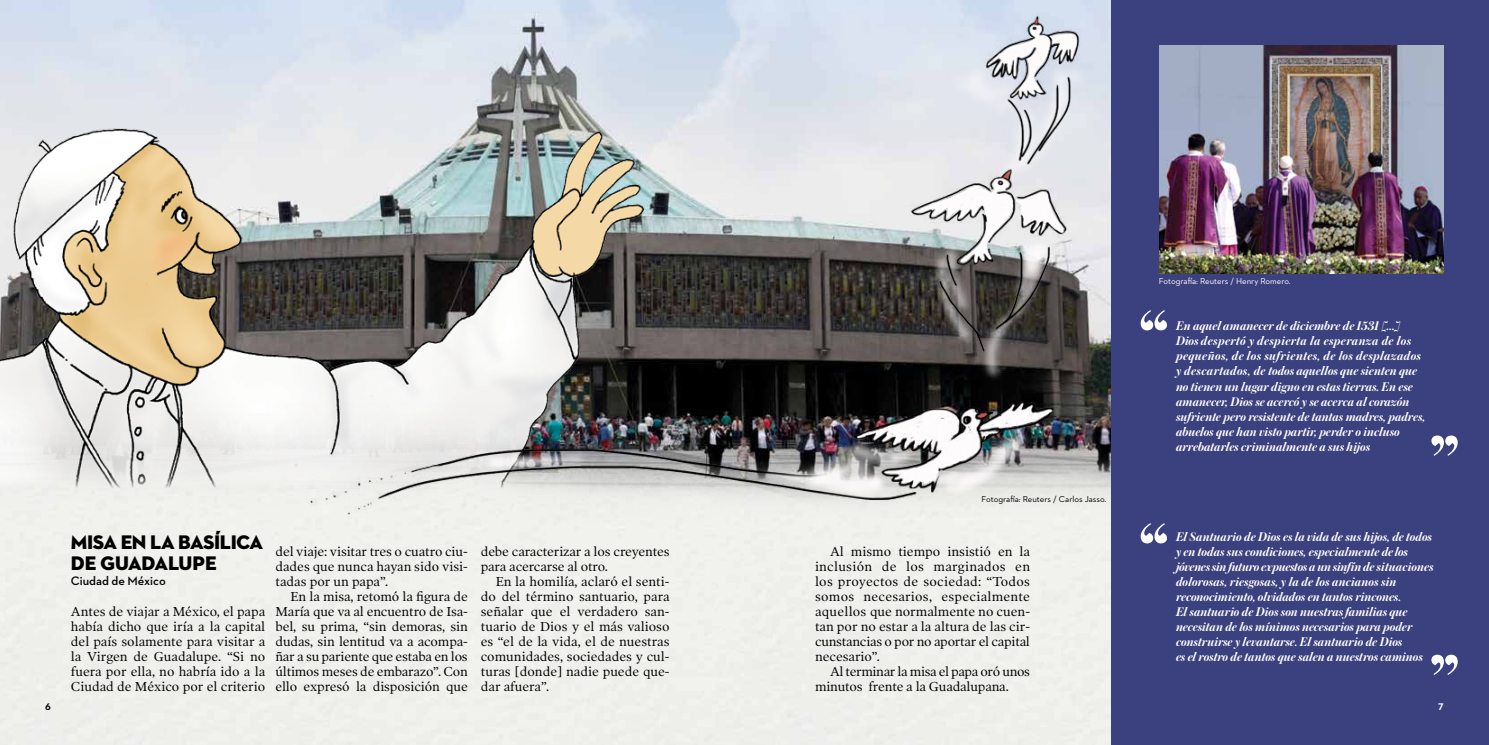
<style>
.page{position:relative;width:1489px;height:745px;background:#fff}
.page>*{position:absolute;margin:0;border:0;box-sizing:border-box;transform-origin:0 0}
.t1{font:20px/21.2px "Neutraface 2 Display Titling";letter-spacing:-.02em;color:#000}
.t2{font:13.12px/15px "Poynter OS Text One";letter-spacing:-.01em;color:#000;text-align:justify}
.t3{font:italic 600 13.12px/15px "Austin";color:#fff}
.t4{font:600 12.5px "Neutraface 2 Text";color:#000}
.t5{font:700 12.5px "Neutraface 2 Display";color:#000}
.t6{font:700 12.5px "Neutraface 2 Display";color:#fff}
.t7{font:8.75px "Neutraface 2 Text";color:#000}
.t8{font:8.75px "Neutraface 2 Text";letter-spacing:-.01em;color:#fff}
</style>
<div class="page">
<div style="left:1111px;top:480px;width:377px;height:264px;background:#3b407e"></div>
<div style="left:1111px;top:0;width:377px;height:487px;background:#3b407e"></div>
<img style="left:0;top:120px;width:298px;height:390px">
<svg style="left:1140px;top:310px;width:26px;height:20px"></svg>
<svg style="left:1431px;top:654px;width:26px;height:20px"></svg>
<svg style="left:1431px;top:435px;width:26px;height:20px"></svg>
<svg style="left:1140px;top:523px;width:26px;height:20px"></svg>
<img style="left:298px;top:0;width:813px;height:525px">
<img style="left:1159px;top:45px;width:284px;height:228px">
<p class="t8" style="left:1158px;top:275px;width:133px">Fotografía: Reuters / Henry Romero.</p>
<h1 class="t1" style="left:71px;top:531px;width:161px">MISA EN LA BASÍLICA<br>DE GUADALUP</h1>
<h1 class="t1" style="left:205px;top:552px;width:13px">E</h1>
<p class="t4" style="left:71px;top:572px;width:96px">Ciudad de México</p>
<p class="t2" style="left:71px;top:603px;width:196px">Antes de viajar a México, el papa había dicho que iría a la capital del país solamente para visitar a la Virgen de Guadalupe. “Si no fuera por ella, no habría ido a la Ciudad de México por el criterio</p>
<p class="t2" style="left:275px;top:543px;width:194px">del viaje: visitar tres o cuatro ciu&shy;dades que nunca hayan sido visi&shy;tadas por un papa”.</p>
<p class="t2" style="left:275px;top:588px;width:194px;text-indent:15px">En la misa, retomó la figura de María que va al encuentro de Isa&shy;bel, su prima, “sin demoras, sin dudas, sin lentitud va a acompa&shy;ñar a su pariente que estaba en los últimos meses de embarazo”. Con ello expresó la disposición que</p>
<p class="t2" style="left:481px;top:543px;width:190px">debe caracterizar a los creyentes para acercarse al otro.</p>
<p class="t2" style="left:481px;top:573px;width:190px;text-indent:15px">En la homilía, aclaró el senti&shy;do del término santuario, para señalar que el verdadero san&shy;tuario de Dios y el más valioso es “el de la vida, el de nuestras comunidades, sociedades y cul&shy;turas [donde] nadie puede que&shy;dar afuera”.</p>
<p class="t7" style="left:981px;top:493px;width:126px">Fotografía: Reuters / Carlos Jasso.</p>
<p class="t2" style="left:815px;top:543px;width:216px;text-indent:15px">Al mismo tiempo insistió en la inclusión de los marginados en los proyectos de sociedad: “Todos somos necesarios, especialmente aquellos que normalmente no cuen&shy;tan por no estar a la altura de las cir&shy;cunstancias o por no aportar el capital necesario”.</p>
<p class="t2" style="left:815px;top:663px;width:216px;text-indent:15px">Al terminar la misa el papa oró unos minutos frente a la Guadalupana.</p>
<p class="t3" style="left:1175px;top:318px;width:251px">En aquel amanecer de diciembre de 1531 […] Dios despertó y despierta la esperanza de los pequeños, de los sufrientes, de los desplazados y descartados, de todos aquellos que sienten que no tienen un lugar digno en estas tierras. En ese amanecer, Dios se acercó y se acerca al corazón sufriente pero resistente de tantas madres, padres, abuelos que han visto partir, perder o incluso arrebatarles criminalmente a sus hijos</p>
<p class="t3" style="left:1175px;top:528px;width:259px">El Santuario de Dios es la vida de sus hijos, de todos y en todas sus condiciones, especialmente de los jóvenes sin futuro expuestos a un sinfín de situaciones dolorosas, riesgosas, y la de los ancianos sin reconocimiento, olvidados en tantos rincones.<br>El santuario de Dios son nuestras familias que necesitan de los mínimos necesarios para poder construirse y levantarse. El santuario de Dios<br>es el rostro de tantos que salen a nuestros caminos</p>
<p class="t5" style="left:45px;top:698px;width:7px">6</p>
<p class="t6" style="left:1438px;top:698px;width:7px">7</p>
</div>
